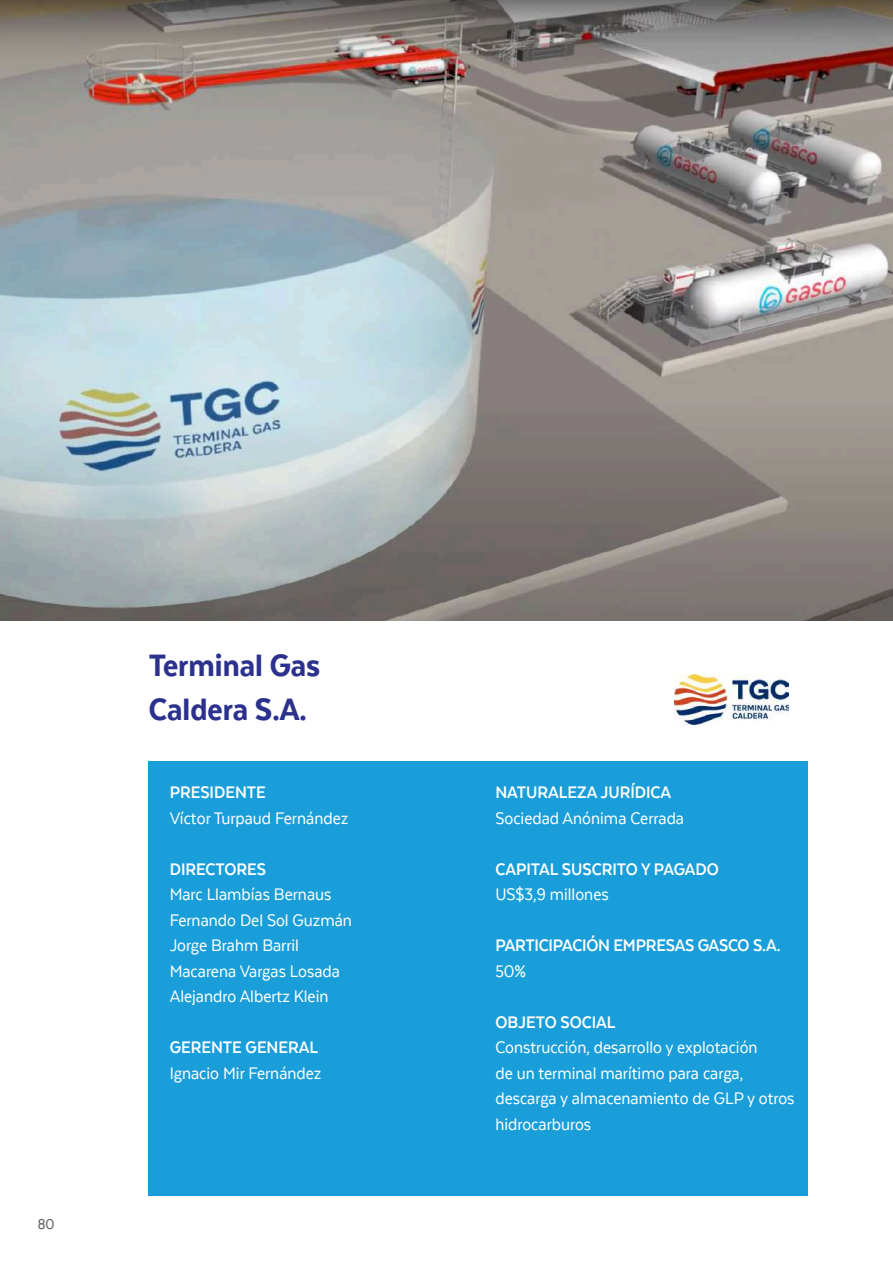
<style>
.page{position:relative;width:893px;height:1263px;background:#fff}
.page>*{position:absolute;margin:0;border:0;box-sizing:border-box;transform-origin:0 0}
.t1{font:800 36px/43.2px "Texta Narrow";color:#2b318d}
.t2{font:19.5px/25.5px "Texta Narrow";color:#fff}
.t3{font:700 19.5px "Texta Narrow";color:#fff}
.t4{font:16.5px "Texta Narrow";color:#57585a}
</style>
<div class="page">
<div style="left:149px;top:761px;width:659px;height:435px;background:#199eda"></div>
<img style="left:0;top:0;width:893px;height:621px">
<img style="left:675px;top:674px;width:114px;height:51px">
<p class="t4" style="left:38px;top:1215px;width:18px">80</p>
<h1 class="t1" style="left:149px;top:644px;width:173px">Terminal Gas<br>Caldera S.A.</h1>
<p class="t3" style="left:170px;top:782px;width:98px">PRESIDENTE</p>
<p class="t2" style="left:170px;top:805px;width:180px">Víctor Turpaud Fernández</p>
<p class="t3" style="left:170px;top:859px;width:98px">DIRECTORES</p>
<p class="t2" style="left:170px;top:881px;width:184px">Marc Llambías Bernaus<br>Fernando Del Sol Guzmán<br>Jorge Brahm Barril<br>Macarena Vargas Losada<br>Alejandro Albertz Klein</p>
<p class="t3" style="left:170px;top:1037px;width:150px">GERENTE GENERAL</p>
<p class="t2" style="left:170px;top:1060px;width:153px">Ignacio Mir Fernández</p>
<p class="t3" style="left:495px;top:782px;width:177px">NATURALEZA JURÍDICA</p>
<p class="t2" style="left:495px;top:805px;width:190px">Sociedad Anónima Cerrada</p>
<p class="t3" style="left:495px;top:859px;width:225px">CAPITAL SUSCRITO Y PAGADO</p>
<p class="t2" style="left:495px;top:881px;width:115px">US$3,9 millones</p>
<p class="t3" style="left:495px;top:935px;width:287px">PARTICIPACIÓN EMPRESAS GASCO S.A.</p>
<p class="t2" style="left:495px;top:958px;width:32px">50%</p>
<p class="t3" style="left:495px;top:1012px;width:122px">OBJETO SOCIAL</p>
<p class="t2" style="left:495px;top:1034px;width:301px">Construcción, desarrollo y explotación<br>de un terminal marítimo para carga, descarga y almacenamiento de GLP y otros hidrocarburos</p>
</div>
